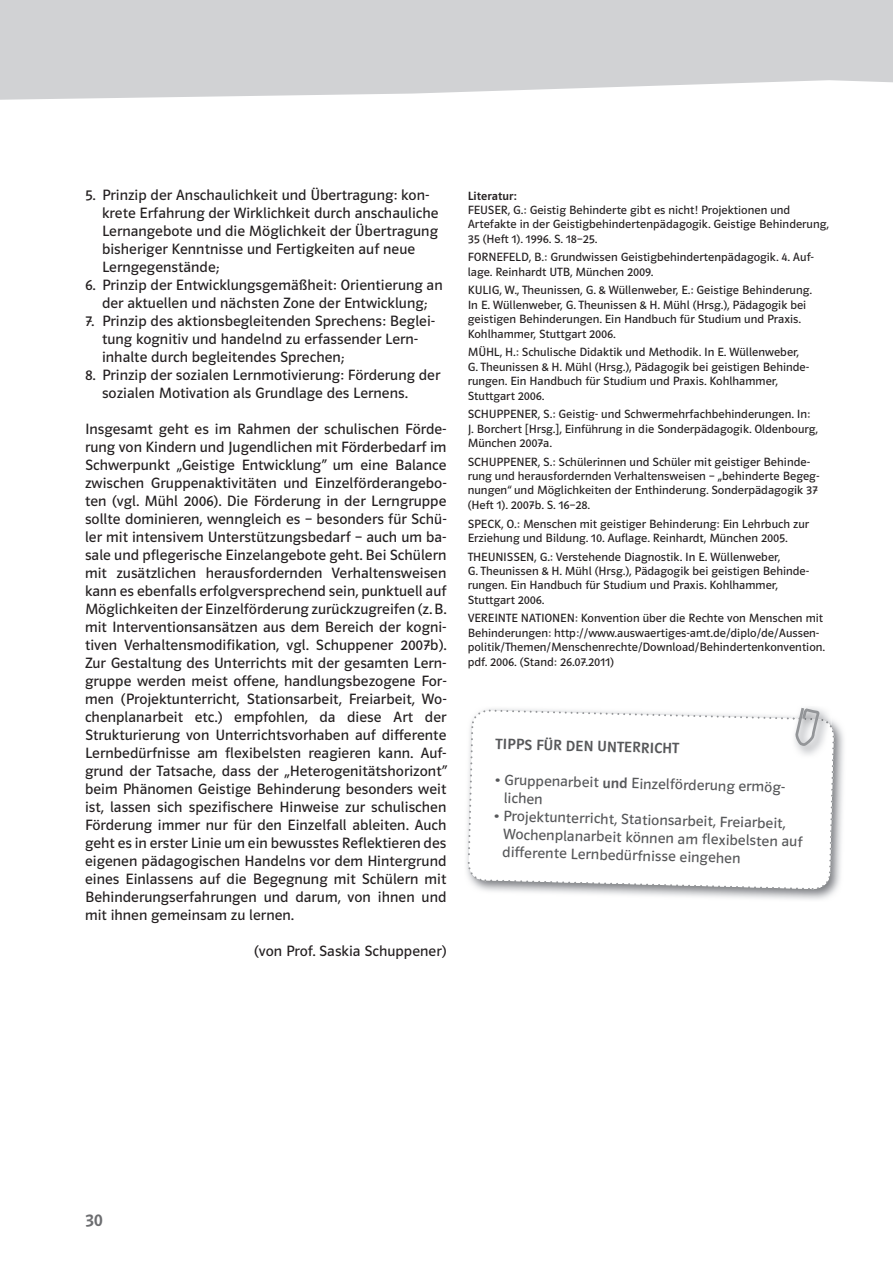
<style>
.page{position:relative;width:893px;height:1263px;background:#fff}
.page>*{position:absolute;margin:0;border:0;box-sizing:border-box;transform-origin:0 0}
.t1{font:18px "Polo AN11 K Krftg";color:#6c6d70}
.t2{font:15px/18px "Polo AN11 K Buch";color:#231f20}
.t3{font:15px/18.1px "Polo AN11 K Buch";color:#57585a}
.t4{font:15px "Polo AN11 K Krftg";color:#57585a}
.t5{font:12px/14.4px "Polo AN11 K Buch";color:#231f20}
.t6{font:12px "Polo AN11 K Krftg";color:#231f20}
.s1{font-family:"Polo AN11 K Krftg"}
</style>
<div class="page">
<svg style="left:0;top:0;width:893px;height:100px;background:#d5d6d7"></svg>
<svg style="left:467px;top:707px;width:367px;height:184px"></svg>
<p class="t2" style="left:102px;top:186px;width:338px;text-indent:-17px">5. Prinzip der Anschaulichkeit und Übertragung: kon&shy;krete Erfahrung der Wirklichkeit durch anschauliche Lernangebote und die Möglichkeit der Übertragung bisheriger Kenntnisse und Fertigkeiten auf neue Lerngegenstände;</p>
<p class="t2" style="left:85px;top:276px;width:359px;text-align:center">6. Prinzip der Entwicklungsgemäßheit: Orientierung an der aktuellen und nächsten Zone der Entwicklung;</p>
<p class="t2" style="left:102px;top:312px;width:334px;text-indent:-17px">7. Prinzip des aktionsbegleitenden Sprechens: Beglei&shy;tung kognitiv und handelnd zu erfassender Lern&shy;inhalte durch begleitendes Sprechen;</p>
<p class="t2" style="left:102px;top:366px;width:340px;text-indent:-17px">8. Prinzip der sozialen Lernmotivierung: Förderung der sozialen Motivation als Grundlage des Lernens.</p>
<p class="t2" style="left:85px;top:420px;width:363px;text-align:justify">Insgesamt geht es im Rahmen der schulischen Förde&shy;rung von Kindern und Jugendlichen mit Förderbedarf im Schwerpunkt „Geistige Entwicklung” um eine Balance zwischen Gruppenaktivitäten und Einzelförderangebo&shy;ten (vgl. Mühl 2006). Die Förderung in der Lerngruppe sollte dominieren, wenngleich es – besonders für Schü&shy;ler mit intensivem Unterstützungsbedarf – auch um ba&shy;sale und pflegerische Einzelangebote geht. Bei Schülern mit zusätzlichen herausfordernden Verhaltensweisen kann es ebenfalls erfolgversprechend sein, punktuell auf Möglichkeiten der Einzelförderung zurückzugreifen (z. B. mit Interventionsansätzen aus dem Bereich der kogni&shy;tiven Verhaltensmodifikation, vgl. Schuppener 2007b).<br>Zur Gestaltung des Unterrichts mit der gesamten Lern&shy;gruppe werden meist offene, handlungsbezogene For&shy;men (Projektunterricht, Stationsarbeit, Freiarbeit, Wo&shy;chenplanarbeit etc.) empfohlen, da diese Art der Strukturierung von Unterrichtsvorhaben auf differente Lernbedürfnisse am flexibelsten reagieren kann. Auf&shy;grund der Tatsache, dass der „Heterogenitätshorizont” beim Phänomen Geistige Behinderung besonders weit ist, lassen sich spezifischere Hinweise zur schulischen Förderung immer nur für den Einzelfall ableiten. Auch geht es in erster Linie um ein bewusstes Reflektieren des eigenen pädagogischen Handelns vor dem Hintergrund eines Einlassens auf die Begegnung mit Schülern mit Behinderungserfahrungen und darum, von ihnen und mit ihnen gemeinsam zu lernen.</p>
<p class="t2" style="left:254px;top:942px;width:194px">(von Prof. Saskia Schuppener)</p>
<p class="t6" style="left:468px;top:189px;width:50px">Literatur:</p>
<p class="t5" style="left:468px;top:203px;width:363px">FEUSER, G.: Geistig Behinderte gibt es nicht! Projektionen und<br>Artefakte in der Geistigbehindertenpädagogik. Geistige Behinderung,<br>35 (Heft 1). 1996. S. 18–25.</p>
<p class="t5" style="left:468px;top:250px;width:348px">FORNEFELD, B.: Grundwissen Geistigbehindertenpädagogik. 4. Auf&shy;lage. Reinhardt UTB, München 2009.</p>
<p class="t5" style="left:468px;top:283px;width:346px">KULIG, W., Theunissen, G. &amp; Wüllenweber, E.: Geistige Behinderung.<br>In E. Wüllenweber, G. Theunissen &amp; H. Mühl (Hrsg.), Pädagogik bei geistigen Behinderungen. Ein Handbuch für Studium und Praxis.<br>Kohlhammer, Stuttgart 2006.</p>
<p class="t5" style="left:468px;top:345px;width:343px">MÜHL, H.: Schulische Didaktik und Methodik. In E. Wüllenweber, G. Theunissen &amp; H. Mühl (Hrsg.), Pädagogik bei geistigen Behinde&shy;rungen. Ein Handbuch für Studium und Praxis. Kohlhammer, Stuttgart 2006.</p>
<p class="t5" style="left:468px;top:407px;width:352px">SCHUPPENER, S.: Geistig- und Schwermehrfachbehinderungen. In:<br>J. Borchert [Hrsg.], Einführung in die Sonderpädagogik. Oldenbourg,<br>München 2007a.</p>
<p class="t5" style="left:468px;top:455px;width:353px">SCHUPPENER, S.: Schülerinnen und Schüler mit geistiger Behinde&shy;rung und herausfordernden Verhaltensweisen – „behinderte Begeg&shy;nungen“ und Möglichkeiten der Enthinderung. Sonderpädagogik 37 (Heft 1). 2007b. S. 16–28.</p>
<p class="t5" style="left:468px;top:516px;width:343px">SPECK, O.: Menschen mit geistiger Behinderung: Ein Lehrbuch zur<br>Erziehung und Bildung. 10. Auflage. Reinhardt, München 2005.</p>
<p class="t5" style="left:468px;top:549px;width:343px">THEUNISSEN, G.: Verstehende Diagnostik. In E. Wüllenweber,<br>G. Theunissen &amp; H. Mühl (Hrsg.), Pädagogik bei geistigen Behinde&shy;rungen. Ein Handbuch für Studium und Praxis. Kohlhammer, Stuttgart 2006.</p>
<p class="t5" style="left:468px;top:611px;width:359px">VEREINTE NATIONEN: Konvention über die Rechte von Menschen mit Behinderungen: http://www.auswaertiges-amt.de/diplo/de/Aussen&shy;politik/Themen/Menschenrechte/Download/Behindertenkonvention. pdf. 2006. (Stand: 26.07.2011)</p>
<p class="t4" style="left:496px;top:735px;width:185px;rotate:2deg">TIPPS FÜR DEN UNTERRICHT</p>
<p class="t3" style="left:505px;top:769px;width:286px;line-height:19.2px;text-indent:-10px;rotate:2deg">• Gruppenarbeit <span class="s1">und</span> Einzelförderung ermög&shy;lichen</p>
<p class="t3" style="left:504px;top:806px;width:301px;text-indent:-10px;rotate:2deg">• Projektunterricht, Stationsarbeit, Freiarbeit,<br>Wochenplanarbeit können am flexibelsten auf differente Lernbedürfnisse eingehen</p>
<p class="t1" style="left:85px;top:1210px;width:19px">30</p>
</div>
